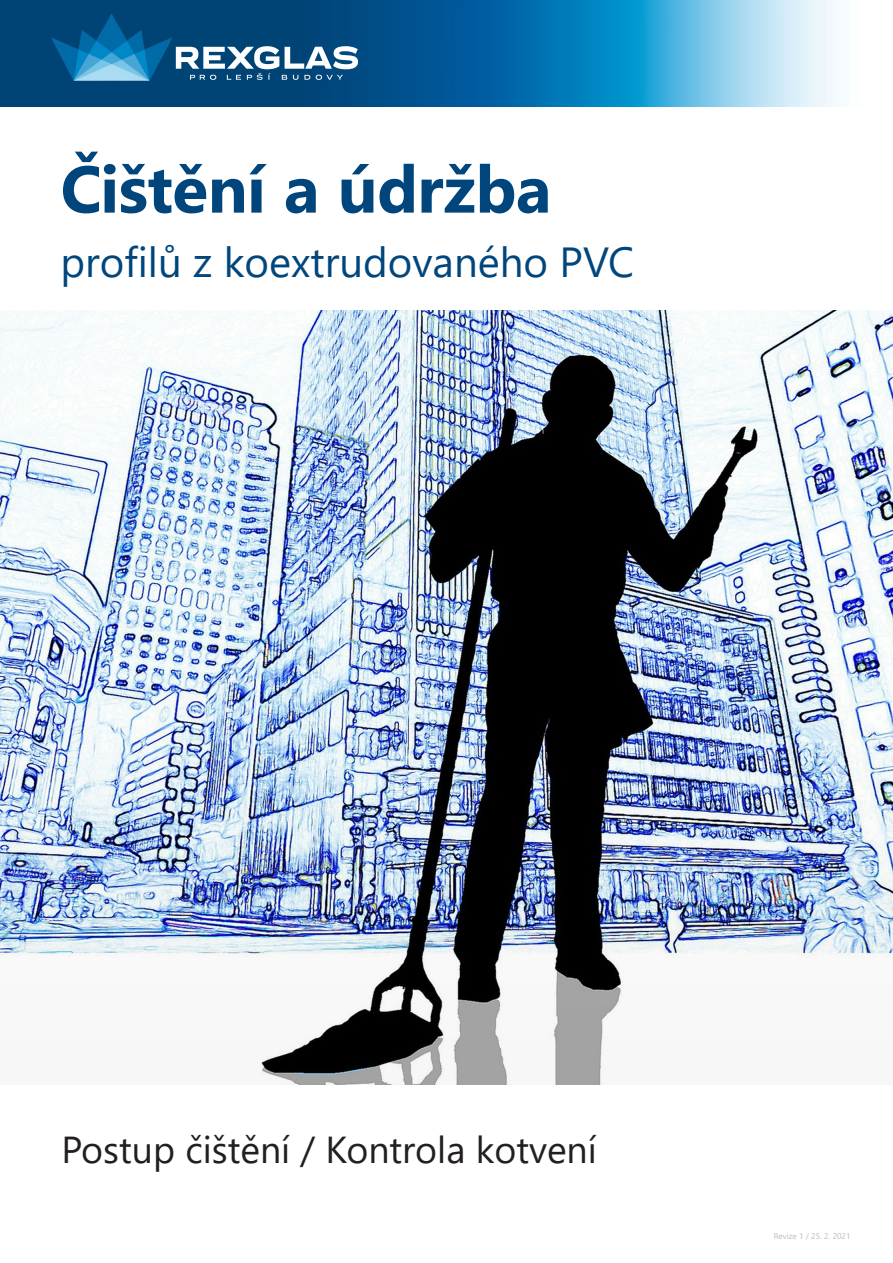
<style>
.page{position:relative;width:893px;height:1263px;background:#fff}
.page>*{position:absolute;margin:0;border:0;box-sizing:border-box;transform-origin:0 0}
.Nadpis{font:700 66px "Segoe UI";letter-spacing:-.01em;color:#00467c}
.Nadpis-2{font:42px "Segoe UI";color:#00467c}
.Text{font:37.5px "Segoe UI";color:#231f20}
.RAL{font:8.25px "Segoe UI";color:#bcbdc0}
</style>
<div class="page">
<img style="left:0;top:310px;width:893px;height:774px">
<img style="left:0;top:0;width:836px;height:106px">
<svg style="left:176px;top:46px;width:182px;height:34px"></svg>
<p class="Nadpis" style="left:61px;top:127px;width:492px">Čištění a údržba</p>
<p class="Nadpis-2" style="left:61px;top:223px;width:575px">profilů z koextrudovaného PVC</p>
<p class="Text" style="left:62px;top:1114px;width:537px">Postup čištění / Kontrola kotvení</p>
<p class="RAL" style="left:774px;top:1228px;width:78px">Revize 1 / 25. 2. 2021</p>
</div>
